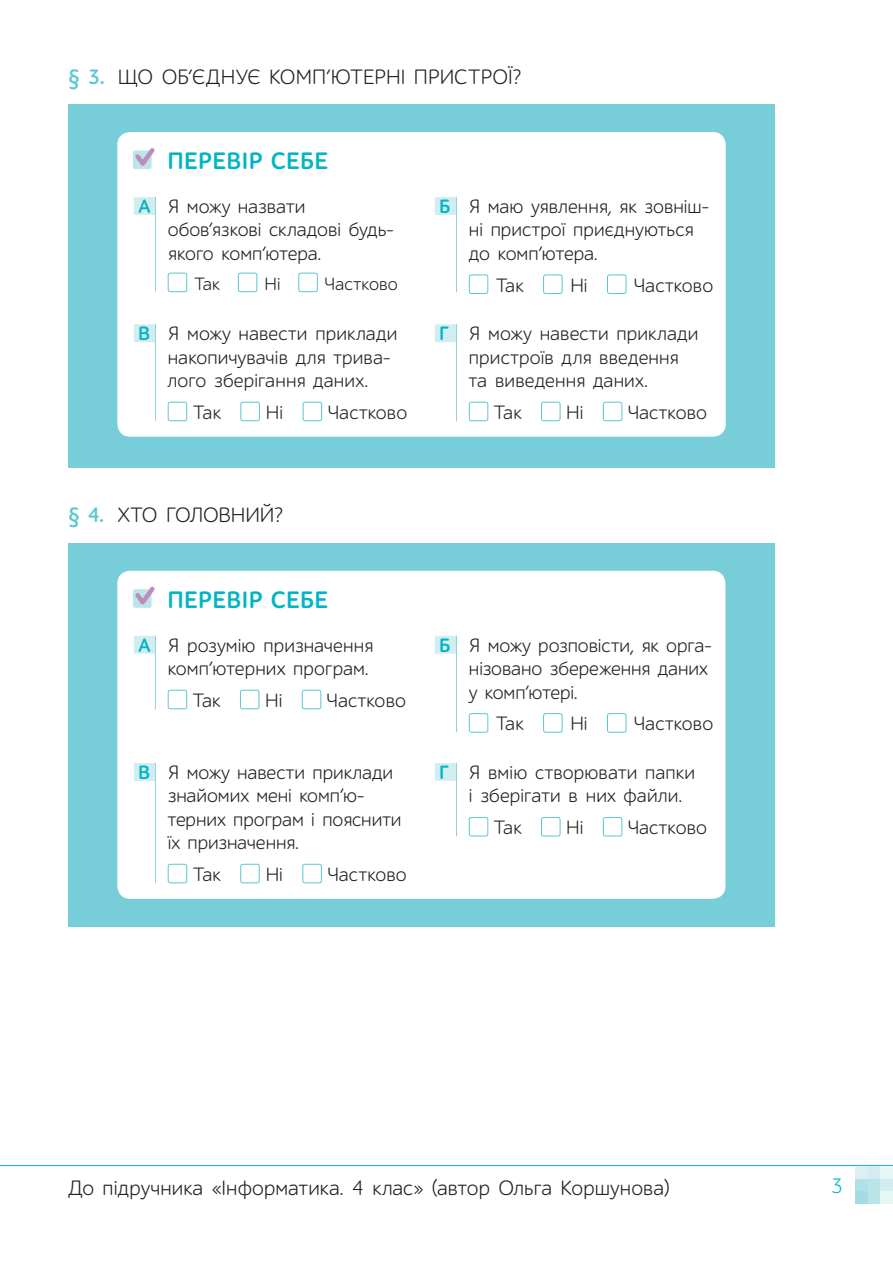
<style>
.page{position:relative;width:893px;height:1263px;background:#fff}
.page>*{position:absolute;margin:0;border:0;box-sizing:border-box;transform-origin:0 0}
.t1{font:700 24px "ALS Schlangesans";letter-spacing:.02em;color:#00b5c4}
.t2{font:21px "ALS Schlangesans";letter-spacing:.005em;color:#231f20}
.t3{font:21px "ALS Schlangesans";color:#00b5c4}
.t4{font:19.5px/23.4px "ALS Schlangesans";letter-spacing:.005em;color:#231f20}
.t5{font:18px "ALS Schlangesans";letter-spacing:.005em;color:#231f20}
.s1{font-weight:700;color:#5cc7d3}
.s2{font-weight:700;color:#00b5c4}
</style>
<div class="page">
<div style="left:68px;top:104px;width:707px;height:364px;background:#77ced8"></div>
<div style="left:117px;top:132px;width:609px;height:305px;background:#fff;border-radius:13px"></div>
<div style="left:134px;top:197px;width:21px;height:18px;background:#d2edf0"></div>
<div style="left:134px;top:324px;width:21px;height:18px;background:#d2edf0"></div>
<div style="left:435px;top:324px;width:22px;height:18px;background:#d2edf0"></div>
<div style="left:435px;top:197px;width:22px;height:18px;background:#d2edf0"></div>
<div style="left:168px;top:273px;width:19px;height:19px;border:1px solid #5cc7d3;border-radius:2px"></div>
<div style="left:238px;top:273px;width:19px;height:19px;border:1px solid #5cc7d3;border-radius:2px"></div>
<div style="left:298px;top:273px;width:20px;height:19px;border:1px solid #5cc7d3;border-radius:2px"></div>
<div style="left:168px;top:402px;width:19px;height:19px;border:1px solid #5cc7d3;border-radius:2px"></div>
<div style="left:240px;top:402px;width:20px;height:19px;border:1px solid #5cc7d3;border-radius:2px"></div>
<div style="left:303px;top:402px;width:19px;height:19px;border:1px solid #5cc7d3;border-radius:2px"></div>
<div style="left:469px;top:402px;width:19px;height:19px;border:1px solid #5cc7d3;border-radius:2px"></div>
<div style="left:541px;top:402px;width:19px;height:19px;border:1px solid #5cc7d3;border-radius:2px"></div>
<div style="left:603px;top:402px;width:19px;height:19px;border:1px solid #5cc7d3;border-radius:2px"></div>
<div style="left:469px;top:275px;width:19px;height:19px;border:1px solid #5cc7d3;border-radius:2px"></div>
<div style="left:543px;top:275px;width:19px;height:19px;border:1px solid #5cc7d3;border-radius:2px"></div>
<div style="left:607px;top:275px;width:19px;height:19px;border:1px solid #5cc7d3;border-radius:2px"></div>
<svg style="left:133px;top:148px;width:22px;height:21px"></svg>
<hr style="left:155px;top:197px;width:1px;height:94px;background:#8fd5de">
<hr style="left:155px;top:324px;width:1px;height:97px;background:#8fd5de">
<hr style="left:456px;top:324px;width:1px;height:97px;background:#8fd5de">
<hr style="left:456px;top:197px;width:1px;height:95px;background:#8fd5de">
<div style="left:68px;top:544px;width:707px;height:383px;background:#77ced8"></div>
<div style="left:117px;top:571px;width:608px;height:328px;background:#fff;border-radius:13px"></div>
<div style="left:134px;top:636px;width:21px;height:18px;background:#d2edf0"></div>
<div style="left:134px;top:763px;width:21px;height:18px;background:#d2edf0"></div>
<div style="left:435px;top:763px;width:22px;height:18px;background:#d2edf0"></div>
<div style="left:435px;top:636px;width:22px;height:18px;background:#d2edf0"></div>
<div style="left:168px;top:690px;width:19px;height:19px;border:1px solid #5cc7d3;border-radius:2px"></div>
<div style="left:240px;top:690px;width:19px;height:19px;border:1px solid #5cc7d3;border-radius:2px"></div>
<div style="left:302px;top:690px;width:19px;height:19px;border:1px solid #5cc7d3;border-radius:2px"></div>
<div style="left:168px;top:864px;width:19px;height:19px;border:1px solid #5cc7d3;border-radius:2px"></div>
<div style="left:240px;top:864px;width:20px;height:19px;border:1px solid #5cc7d3;border-radius:2px"></div>
<div style="left:302px;top:864px;width:20px;height:19px;border:1px solid #5cc7d3;border-radius:2px"></div>
<div style="left:469px;top:817px;width:19px;height:19px;border:1px solid #5cc7d3;border-radius:2px"></div>
<div style="left:541px;top:817px;width:19px;height:19px;border:1px solid #5cc7d3;border-radius:2px"></div>
<div style="left:603px;top:817px;width:19px;height:19px;border:1px solid #5cc7d3;border-radius:2px"></div>
<div style="left:469px;top:713px;width:19px;height:19px;border:1px solid #5cc7d3;border-radius:2px"></div>
<div style="left:543px;top:713px;width:19px;height:19px;border:1px solid #5cc7d3;border-radius:2px"></div>
<div style="left:607px;top:713px;width:19px;height:19px;border:1px solid #5cc7d3;border-radius:2px"></div>
<svg style="left:133px;top:586px;width:22px;height:22px"></svg>
<hr style="left:155px;top:636px;width:1px;height:74px;background:#8fd5de">
<hr style="left:155px;top:763px;width:1px;height:120px;background:#8fd5de">
<hr style="left:456px;top:763px;width:1px;height:73px;background:#8fd5de">
<hr style="left:456px;top:636px;width:1px;height:96px;background:#8fd5de">
<hr style="left:0;top:1165px;width:893px;height:1px;background:#00b5c4">
<div style="left:855px;top:1191px;width:13px;height:13px;background:#a5dce4"></div>
<div style="left:868px;top:1191px;width:12px;height:13px;background:#bbe4e9"></div>
<div style="left:880px;top:1191px;width:13px;height:13px;background:#e6f5f5"></div>
<div style="left:855px;top:1178px;width:13px;height:13px;background:#b1e0e6"></div>
<div style="left:868px;top:1178px;width:12px;height:13px;background:#bbe4e9"></div>
<div style="left:880px;top:1178px;width:13px;height:13px;background:#d2edf0"></div>
<div style="left:855px;top:1166px;width:13px;height:12px;background:#dcf0f2"></div>
<div style="left:868px;top:1166px;width:12px;height:12px;background:#d2edf0"></div>
<div style="left:880px;top:1166px;width:13px;height:12px;background:#e6f5f5"></div>
<p class="t2" style="left:68px;top:70px;width:454px"><span class="s1">§ 3.</span> ЩО ОБ’ЄДНУЄ КОМП’ЮТЕРНІ ПРИСТРОЇ?</p>
<p class="t1" style="left:167px;top:152px;width:162px">ПЕРЕВІР СЕБЕ</p>
<p class="t4" style="left:168px;top:197px;width:227px;text-indent:-30px"><span class="s2">А</span> Я можу назвати обов’язкові складові будь&shy;якого комп’ютера.</p>
<p class="t5" style="left:194px;top:278px;width:27px">Так</p>
<p class="t5" style="left:264px;top:278px;width:17px">Ні</p>
<p class="t5" style="left:325px;top:278px;width:75px">Частково</p>
<p class="t4" style="left:168px;top:324px;width:231px;text-indent:-30px"><span class="s2">В</span> Я можу навести приклади накопичувачів для трива&shy;лого зберігання даних.</p>
<p class="t4" style="left:193px;top:403px;width:29px">Так</p>
<p class="t4" style="left:266px;top:403px;width:19px">Ні</p>
<p class="t4" style="left:328px;top:403px;width:81px">Частково</p>
<p class="t2" style="left:68px;top:508px;width:216px"><span class="s1">§ 4.</span> ХТО ГОЛОВНИЙ?</p>
<p class="t1" style="left:167px;top:591px;width:162px">ПЕРЕВІР СЕБЕ</p>
<p class="t4" style="left:138px;top:635px;width:237px;text-align:right"><span class="s2">А</span> Я розумію призначення комп’ютерних програм.</p>
<p class="t4" style="left:193px;top:691px;width:29px">Так</p>
<p class="t4" style="left:265px;top:691px;width:19px">Ні</p>
<p class="t4" style="left:327px;top:691px;width:81px">Частково</p>
<p class="t4" style="left:168px;top:762px;width:235px;text-indent:-30px"><span class="s2">В</span> Я можу навести приклади знайомих мені комп’ю&shy;терних програм і пояснити їх призначення.</p>
<p class="t4" style="left:193px;top:865px;width:29px">Так</p>
<p class="t4" style="left:266px;top:865px;width:19px">Ні</p>
<p class="t4" style="left:328px;top:865px;width:81px">Частково</p>
<p class="t4" style="left:469px;top:197px;width:241px;text-indent:-30px"><span class="s2">Б</span> Я маю уявлення, як зовніш&shy;ні пристрої приєднуються до комп’ютера.</p>
<p class="t4" style="left:496px;top:275px;width:29px">Так</p>
<p class="t4" style="left:570px;top:275px;width:19px">Ні</p>
<p class="t4" style="left:634px;top:275px;width:81px">Частково</p>
<p class="t4" style="left:469px;top:324px;width:231px;text-indent:-30px"><span class="s2">Г</span> Я можу навести приклади пристроїв для введення та виведення даних.</p>
<p class="t4" style="left:494px;top:403px;width:29px">Так</p>
<p class="t4" style="left:566px;top:403px;width:19px">Ні</p>
<p class="t4" style="left:628px;top:403px;width:81px">Частково</p>
<p class="t4" style="left:469px;top:635px;width:244px;text-indent:-30px"><span class="s2">Б</span> Я можу розповісти, як орга&shy;нізовано збереження даних у комп’ютері.</p>
<p class="t4" style="left:496px;top:714px;width:29px">Так</p>
<p class="t4" style="left:570px;top:714px;width:19px">Ні</p>
<p class="t4" style="left:634px;top:714px;width:81px">Частково</p>
<p class="t4" style="left:469px;top:762px;width:228px;text-indent:-30px"><span class="s2">Г</span> Я вмію створювати папки і зберігати в них файли.</p>
<p class="t4" style="left:494px;top:818px;width:29px">Так</p>
<p class="t4" style="left:566px;top:818px;width:19px">Ні</p>
<p class="t4" style="left:628px;top:818px;width:81px">Частково</p>
<p class="t2" style="left:68px;top:1180px;width:603px">До підручника «Інформатика. 4 клас» (автор Ольга Коршунова)</p>
<p class="t3" style="left:831px;top:1179px;width:13px">3</p>
</div>
